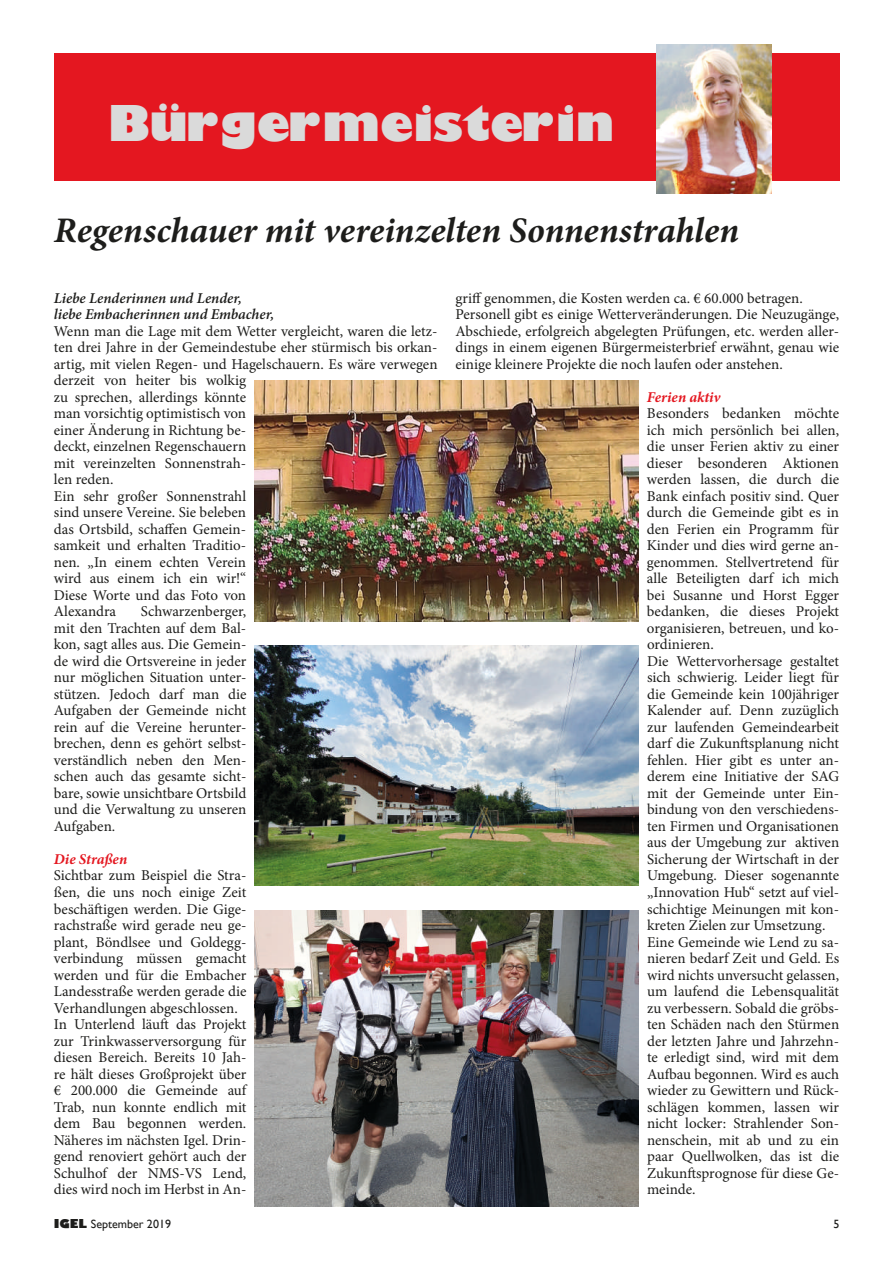
<style>
.page{position:relative;width:892px;height:1263px;background:#fff}
.page>*{position:absolute;margin:0;border:0;box-sizing:border-box;transform-origin:0 0}
.t1{font:800 48px "Gill Sans";color:#dadada}
.t2{font:italic 700 36px "Minion Pro";color:#1d1d1b}
.t3{font:15px/16.5px "Minion Pro";color:#1d1d1b}
.t4{font:italic 600 15px/16.5px "Minion Pro";letter-spacing:-.005em;color:#1d1d1b}
.t5{font:italic 700 15px "Minion Pro";color:#e41720}
.t6{font:12px "Gill Sans";color:#1d1d1b}
.s1{font-weight:800}
</style>
<div class="page">
<div style="left:54px;top:53px;width:785px;height:128px;background:#e41720"></div>
<img style="left:656px;top:44px;width:115px;height:149px">
<img style="left:255px;top:381px;width:383px;height:240px">
<img style="left:255px;top:645px;width:383px;height:240px">
<img style="left:255px;top:910px;width:383px;height:296px">
<h1 class="t1" style="left:108px;top:93px;width:508px">Bürgermeisterin</h1>
<h2 class="t2" style="left:54px;top:205px;width:687px">Regenschauer mit vereinzelten Sonnenstrahlen</h2>
<p class="t4" style="left:54px;top:289px;width:222px">Liebe Lenderinnen und Lender,<br>liebe Embacherinnen und Embacher,</p>
<p class="t3" style="left:54px;top:323px;width:385px">Wenn man die Lage mit dem Wetter vergleicht, waren die letz&shy;ten drei Jahre in der Gemeindestube eher stürmisch bis orkan&shy;artig, mit vielen Regen- und Hagelschauern. Es wäre verwegen derzeit von heiter bis wolkig<br>zu sprechen, allerdings könnte<br>man vorsichtig optimistisch von<br>einer Änderung in Richtung be-<br>deckt, einzelnen Regenschauern<br>mit vereinzelten Sonnenstrah-<br>len reden.<br>Ein sehr großer Sonnenstrahl<br>sind unsere Vereine. Sie beleben<br>das Ortsbild, schaffen Gemein-<br>samkeit und erhalten Traditio-<br>nen. „In einem echten Verein<br>wird aus einem ich ein wir!“<br>Diese Worte und das Foto von<br>Alexandra</p>
<p class="t3" style="left:54px;top:603px;width:194px;text-align:justify;text-indent:87px">Schwarzenberger, mit den Trachten auf dem Bal&shy;kon, sagt alles aus. Die Gemein&shy;de wird die Ortsvereine in jeder nur möglichen Situation unter&shy;stützen. Jedoch darf man die Aufgaben der Gemeinde nicht rein auf die Vereine herunter&shy;brechen, denn es gehört selbst&shy;verständlich neben den Men&shy;schen auch das gesamte sicht&shy;bare, sowie unsichtbare Ortsbild und die Verwaltung zu unseren Aufgaben.</p>
<p class="t5" style="left:54px;top:848px;width:75px">Die Straßen</p>
<p class="t3" style="left:54px;top:867px;width:194px">Sichtbar zum Beispiel die Stra&shy;ßen, die uns noch einige Zeit beschäftigen werden. Die Gige&shy;rachstraße wird gerade neu ge&shy;plant, Böndlsee und Goldegg&shy;verbindung müssen gemacht werden und für die Embacher<br>Landesstraße werden gerade die<br>Verhandlungen abgeschlossen.<br>In Unterlend läuft das Projekt zur Trinkwasserversorgung für diesen Bereich. Bereits 10 Jah&shy;re hält dieses Großprojekt über € 200.000 die Gemeinde auf<br>Trab, nun konnte endlich mit dem Bau begonnen werden.<br>Näheres im nächsten Igel. Drin&shy;gend renoviert gehört auch der<br>Schulhof der NMS-VS Lend, dies wird noch im Herbst in An-</p>
<p class="t3" style="left:455px;top:290px;width:385px">griff genommen, die Kosten werden ca. € 60.000 betragen.<br>Personell gibt es einige Wetterveränderungen. Die Neuzugänge, Abschiede, erfolgreich abgelegten Prüfungen, etc. werden aller&shy;dings in einem eigenen Bürgermeisterbrief erwähnt, genau wie einige kleinere Projekte die noch laufen oder anstehen.</p>
<p class="t5" style="left:647px;top:386px;width:75px">Ferien aktiv</p>
<p class="t3" style="left:647px;top:405px;width:194px">Besonders bedanken möchte ich mich persönlich bei allen, die unser Ferien aktiv zu einer dieser besonderen Aktionen werden lassen, die durch die<br>Bank einfach positiv sind. Quer durch die Gemeinde gibt es in den Ferien ein Programm für<br>Kinder und dies wird gerne an&shy;genommen. Stellvertretend für alle Beteiligten darf ich mich bei Susanne und Horst Egger bedanken, die dieses Projekt organisieren, betreuen, und ko&shy;ordinieren.<br>Die Wettervorhersage gestaltet sich schwierig. Leider liegt für die Gemeinde kein 100jähriger<br>Kalender auf. Denn zuzüglich zur laufenden Gemeindearbeit darf die Zukunftsplanung nicht fehlen. Hier gibt es unter an&shy;derem eine Initiative der SAG mit der Gemeinde unter Ein&shy;bindung von den verschiedens&shy;ten Firmen und Organisationen aus der Umgebung zur aktiven<br>Sicherung der Wirtschaft in der<br>Umgebung. Dieser sogenannte „Innovation Hub“ setzt auf viel&shy;schichtige Meinungen mit kon&shy;kreten Zielen zur Umsetzung.<br>Eine Gemeinde wie Lend zu sa&shy;nieren bedarf Zeit und Geld. Es wird nichts unversucht gelassen, um laufend die Lebensqualität zu verbessern. Sobald die gröbs&shy;ten Schäden nach den Stürmen der letzten Jahre und Jahrzehn&shy;te erledigt sind, wird mit dem<br>Aufbau begonnen. Wird es auch wieder zu Gewittern und Rück&shy;schlägen kommen, lassen wir nicht locker: Strahlender Son&shy;nenschein, mit ab und zu ein paar Quellwolken, das ist die<br>Zukunftsprognose für diese Ge&shy;meinde.</p>
<p class="t6" style="left:54px;top:1217px;width:119px"><span class="s1">IGEL</span> September 2019</p>
<p class="t6" style="left:833px;top:1217px;width:7px">5</p>
</div>
